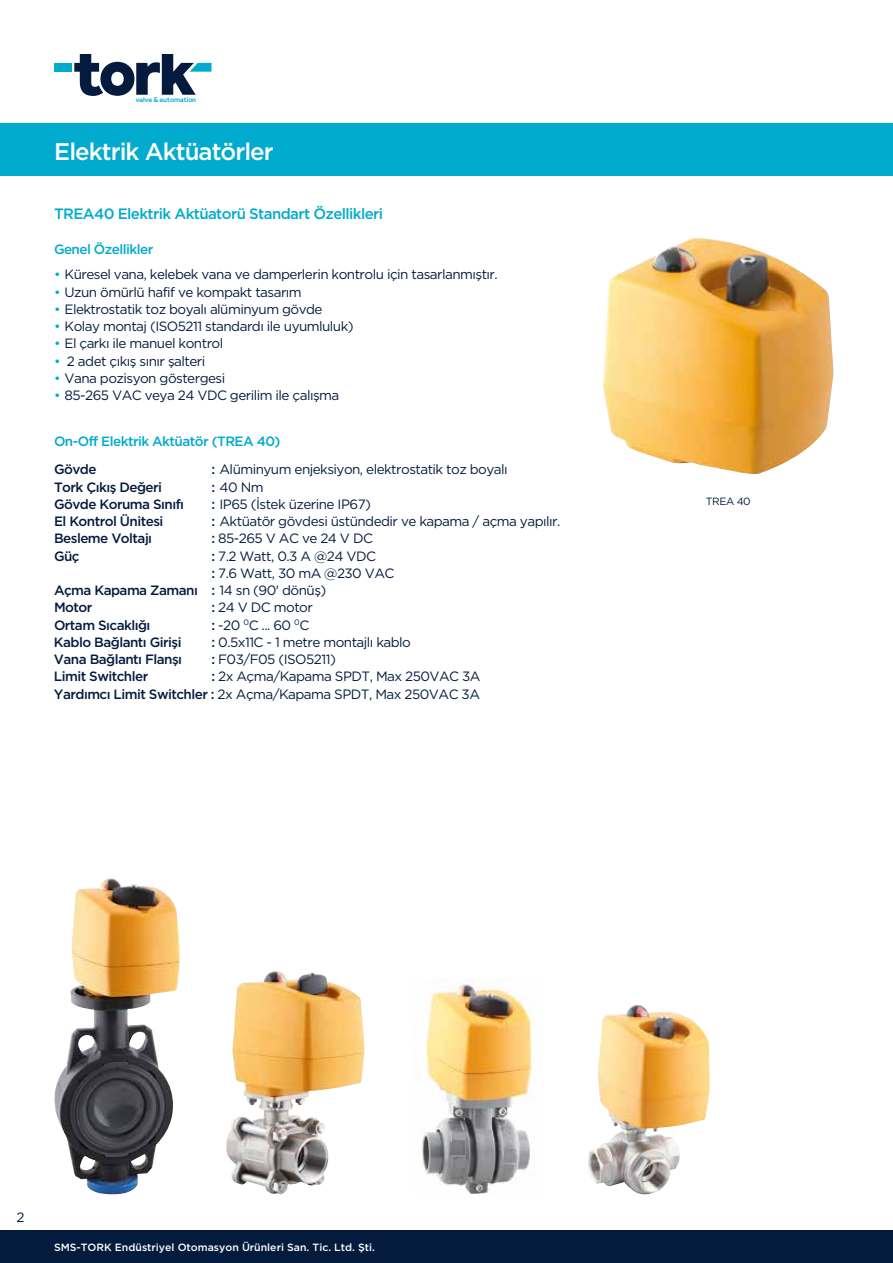
<style>
.page{position:relative;width:893px;height:1263px;background:#fff}
.page>*{position:absolute;margin:0;border:0;box-sizing:border-box;transform-origin:0 0}
.t1{font:500 24px "Gotham HTF";letter-spacing:-.04em;color:#fff}
.t2{font:500 15px "Gotham HTF";letter-spacing:-.04em;color:#00abcd}
.t3{font:13.5px/17.2px "Gotham HTF";letter-spacing:-.04em;color:#051b3e;text-align:right}
.t4{font:500 13.5px "Gotham HTF";letter-spacing:-.04em;color:#051b3e}
.t5{font:500 13.5px "Gotham HTF";letter-spacing:-.04em;color:#00abcd}
.t6{font:500 10.5px "Gotham HTF";color:#fff}
.t7{font:10.5px "Gotham HTF";color:#051b3e}
.t8{font:500 7.2px "Effra";color:#00abcd}
.s1{color:#00abcd}
.s2{font-weight:500}
.s3{font-weight:400}
</style>
<div class="page">
<div style="left:0;top:1231px;width:893px;height:32px;background:#051b3e"></div>
<svg style="left:74px;top:54px;width:138px;height:42px"></svg>
<div style="left:54px;top:63px;width:18px;height:9px;background:#00abcd"></div>
<img style="left:603px;top:238px;width:231px;height:236px">
<div style="left:0;top:124px;width:893px;height:52px;background:#00abcd"></div>
<img style="left:54px;top:878px;width:126px;height:317px">
<img style="left:422px;top:978px;width:111px;height:216px">
<img style="left:588px;top:1005px;width:122px;height:189px">
<img style="left:226px;top:971px;width:139px;height:224px">
<p class="t8" style="left:136px;top:95px;width:62px">valve &amp; automation</p>
<h1 class="t1" style="left:54px;top:137px;width:221px">Elektrik Aktüatörler</h1>
<p class="t2" style="left:54px;top:205px;width:331px">TREA40 Elektrik Aktüatorü Standart Özellikleri</p>
<p class="t5" style="left:54px;top:241px;width:101px">Genel Özellikler</p>
<p class="t3" style="left:54px;top:266px;width:445px"><span class="s1">•</span> Küresel vana, kelebek vana ve damperlerin kontrolu için tasarlanmıştır.</p>
<p class="t3" style="left:54px;top:283px;width:249px"><span class="s1">•</span> Uzun ömürlü hafif ve kompakt tasarım</p>
<p class="t3" style="left:54px;top:300px;width:270px"><span class="s1">•</span> Elektrostatik toz boyalı alüminyum gövde</p>
<p class="t3" style="left:54px;top:317px;width:301px"><span class="s1">•</span> Kolay montaj (ISO5211 standardı ile uyumluluk)</p>
<p class="t3" style="left:54px;top:335px;width:171px"><span class="s1">•</span> El çarkı ile manuel kontrol</p>
<p class="t3" style="left:54px;top:352px;width:153px"><span class="s1">•</span> 2 adet çıkış sınır şalteri</p>
<p class="t3" style="left:54px;top:369px;width:173px"><span class="s1">•</span> Vana pozisyon göstergesi</p>
<p class="t3" style="left:54px;top:386px;width:287px"><span class="s1">•</span> 85-265 VAC veya 24 VDC gerilim ile çalışma</p>
<p class="t5" style="left:54px;top:433px;width:228px">On-Off Elektrik Aktüatör (TREA 40)</p>
<p class="t4" style="left:54px;top:462px;width:44px">Gövde</p>
<p class="t3" style="left:212px;top:461px;width:298px"><span class="s2">:</span> Alüminyum enjeksiyon, elektrostatik toz boyalı</p>
<p class="t4" style="left:54px;top:479px;width:110px">Tork Çıkış Değeri</p>
<p class="t3" style="left:212px;top:478px;width:54px"><span class="s2">:</span> 40 Nm</p>
<p class="t4" style="left:54px;top:496px;width:132px">Gövde Koruma Sınıfı</p>
<p class="t3" style="left:212px;top:495px;width:161px"><span class="s2">:</span> IP65 (İstek üzerine IP67)</p>
<p class="t4" style="left:54px;top:514px;width:111px">El Kontrol Ünitesi</p>
<p class="t3" style="left:212px;top:512px;width:350px"><span class="s2">:</span> Aktüatör gövdesi üstündedir ve kapama / açma yapılır.</p>
<p class="t4" style="left:54px;top:531px;width:100px">Besleme Voltajı</p>
<p class="t3" style="left:212px;top:530px;width:163px"><span class="s2">:</span> 85-265 V AC ve 24 V DC</p>
<p class="t4" style="left:54px;top:548px;width:27px">Güç</p>
<p class="t3" style="left:212px;top:547px;width:166px"><span class="s2">:</span> 7.2 Watt, 0.3 A @24 VDC</p>
<p class="t3" style="left:212px;top:564px;width:185px"><span class="s2">:</span> 7.6 Watt, 30 mA @230 VAC</p>
<p class="t4" style="left:54px;top:583px;width:274px">Açma Kapama Zamanı : <span class="s3">14 sn (90' dönüş)</span></p>
<p class="t4" style="left:54px;top:600px;width:40px">Motor</p>
<p class="t3" style="left:212px;top:599px;width:103px"><span class="s2">:</span> 24 V DC motor</p>
<p class="t4" style="left:54px;top:617px;width:98px">Ortam Sıcaklığı</p>
<p class="t3" style="left:212px;top:616px;width:100px"><span class="s2">:</span> -20 <sup>0</sup>C ... 60 <sup>0</sup>C</p>
<p class="t4" style="left:54px;top:634px;width:129px">Kablo Bağlantı Girişi</p>
<p class="t3" style="left:211px;top:633px;width:201px"><span class="s2">:</span> 0.5x11C - 1 metre montajlı kablo</p>
<p class="t4" style="left:54px;top:652px;width:130px">Vana Bağlantı Flanşı</p>
<p class="t3" style="left:211px;top:650px;width:126px"><span class="s2">:</span> F03/F05 (ISO5211)</p>
<p class="t4" style="left:54px;top:669px;width:96px">Limit Switchler</p>
<p class="t3" style="left:54px;top:668px;width:428px"><span class="s2">:</span> 2x Açma/Kapama SPDT, Max 250VAC 3A<br><span class="s2">Yardımcı Limit Switchler :</span> 2x Açma/Kapama SPDT, Max 250VAC 3A</p>
<p class="t7" style="left:706px;top:496px;width:46px">TREA 40</p>
<p class="t3" style="left:17px;top:1208px;width:10px">2</p>
<p class="t6" style="left:54px;top:1241px;width:322px">SMS-TORK Endüstriyel Otomasyon Ürünleri San. Tic. Ltd. Şti.</p>
</div>
